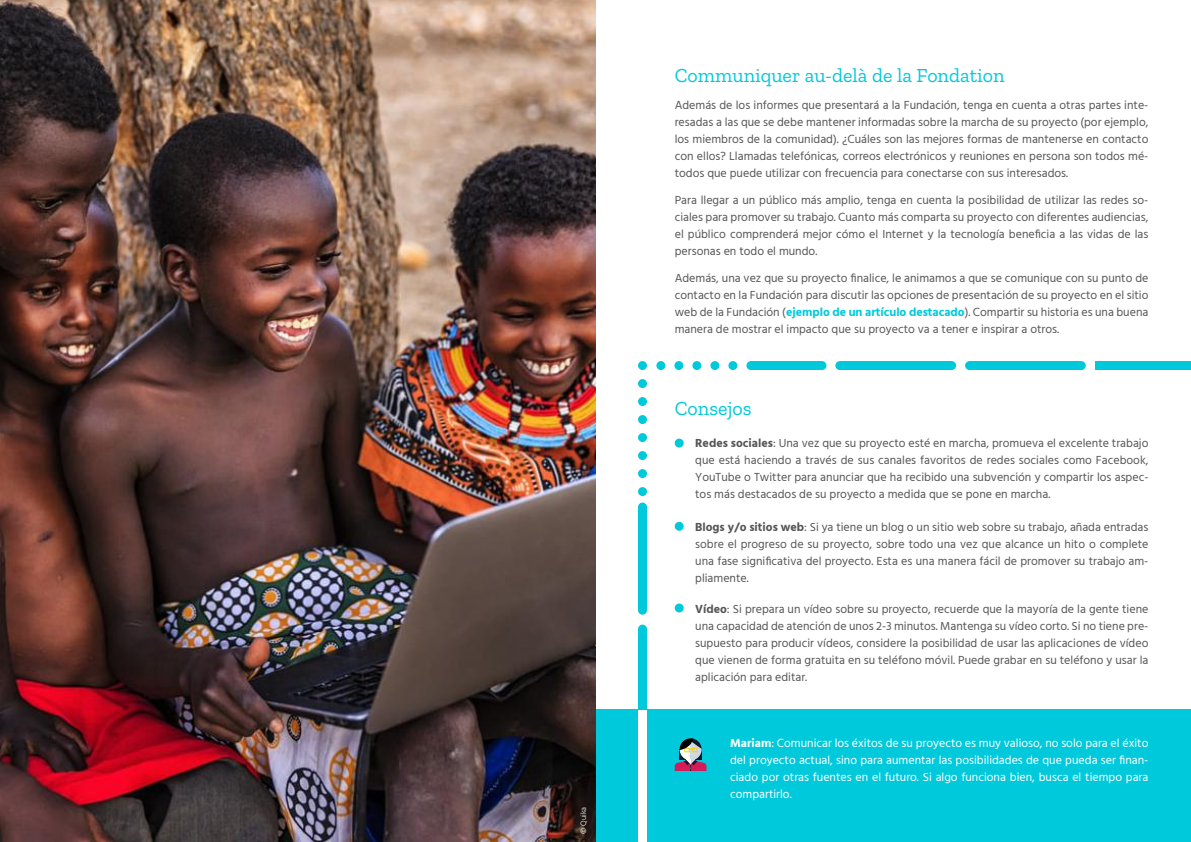
<style>
.page{position:relative;width:1191px;height:842px;background:#fff}
.page>*{position:absolute;margin:0;border:0;box-sizing:border-box;transform-origin:0 0}
.t1{font:20px "Zilla Slab";color:#00c9db}
.t2{font:12px/17px "Hind";color:#565656;text-align:justify}
.t3{font:12px/17px "Hind";color:#fff;text-align:justify}
.t4{font:300 8px "Hind";color:#fff}
.s1{font-weight:700;color:#00c9db}
.s2{font-weight:700}
</style>
<div class="page">
<div style="left:595px;top:710px;width:596px;height:132px;background:#00c9db"></div>
<svg style="left:674px;top:738px;width:32px;height:33px"></svg>
<div style="left:638px;top:606px;width:9px;height:9px;background:#00c9db;border-radius:50%"></div>
<div style="left:1095px;top:361px;width:96px;height:9px;background:#00c9db"></div>
<div style="left:656px;top:361px;width:9px;height:9px;background:#00c9db;border-radius:50%"></div>
<div style="left:674px;top:361px;width:9px;height:9px;background:#00c9db;border-radius:50%"></div>
<div style="left:692px;top:361px;width:9px;height:9px;background:#00c9db;border-radius:50%"></div>
<div style="left:710px;top:361px;width:9px;height:9px;background:#00c9db;border-radius:50%"></div>
<div style="left:728px;top:361px;width:9px;height:9px;background:#00c9db;border-radius:50%"></div>
<div style="left:746px;top:361px;width:9px;height:9px;background:#00c9db;border-radius:50%"></div>
<div style="left:751px;top:361px;width:71px;height:9px;background:#00c9db"></div>
<div style="left:817px;top:361px;width:9px;height:9px;background:#00c9db;border-radius:50%"></div>
<div style="left:969px;top:361px;width:112px;height:9px;background:#00c9db"></div>
<div style="left:840px;top:361px;width:111px;height:9px;background:#00c9db"></div>
<div style="left:1076px;top:361px;width:9px;height:9px;background:#00c9db;border-radius:50%"></div>
<div style="left:965px;top:361px;width:9px;height:9px;background:#00c9db;border-radius:50%"></div>
<div style="left:947px;top:361px;width:9px;height:9px;background:#00c9db;border-radius:50%"></div>
<div style="left:835px;top:361px;width:9px;height:9px;background:#00c9db;border-radius:50%"></div>
<div style="left:638px;top:507px;width:9px;height:103px;background:#00c9db"></div>
<div style="left:638px;top:503px;width:9px;height:8px;background:#00c9db;border-radius:50%"></div>
<div style="left:638px;top:361px;width:9px;height:9px;background:#00c9db;border-radius:50%"></div>
<div style="left:638px;top:379px;width:9px;height:9px;background:#00c9db;border-radius:50%"></div>
<div style="left:638px;top:397px;width:9px;height:9px;background:#00c9db;border-radius:50%"></div>
<div style="left:638px;top:415px;width:9px;height:9px;background:#00c9db;border-radius:50%"></div>
<div style="left:638px;top:433px;width:9px;height:9px;background:#00c9db;border-radius:50%"></div>
<div style="left:638px;top:451px;width:9px;height:9px;background:#00c9db;border-radius:50%"></div>
<div style="left:638px;top:469px;width:9px;height:9px;background:#00c9db;border-radius:50%"></div>
<div style="left:638px;top:487px;width:9px;height:9px;background:#00c9db;border-radius:50%"></div>
<div style="left:638px;top:629px;width:9px;height:213px;background:#fff"></div>
<div style="left:638px;top:625px;width:9px;height:8px;background:#00c9db;border-radius:50%"></div>
<img style="left:0;top:0;width:595px;height:842px">
<div style="left:674px;top:439px;width:9px;height:9px;background:#00c9db;border-radius:50%"></div>
<div style="left:674px;top:522px;width:9px;height:9px;background:#00c9db;border-radius:50%"></div>
<div style="left:674px;top:603px;width:9px;height:9px;background:#00c9db;border-radius:50%"></div>
<div style="left:638px;top:629px;width:9px;height:81px;background:#00c9db"></div>
<p class="t4" style="left:578px;top:834px;width:29px;rotate:-90deg">© Quika</p>
<h1 class="t1" style="left:674px;top:64px;width:331px">Communiquer au-delà de la Fondation</h1>
<p class="t2" style="left:674px;top:97px;width:475px">Además de los informes que presentará a la Fundación, tenga en cuenta a otras partes inte&shy;resadas a las que se debe mantener informadas sobre la marcha de su proyecto (por ejemplo, los miembros de la comunidad). ¿Cuáles son las mejores formas de mantenerse en contacto con ellos? Llamadas telefónicas, correos electrónicos y reuniones en persona son todos mé&shy;todos que puede utilizar con frecuencia para conectarse con sus interesados.</p>
<p class="t2" style="left:674px;top:192px;width:475px">Para llegar a un público más amplio, tenga en cuenta la posibilidad de utilizar las redes so&shy;ciales para promover su trabajo. Cuanto más comparta su proyecto con diferentes audiencias, el público comprenderá mejor cómo el Internet y la tecnología beneficia a las vidas de las personas en todo el mundo.</p>
<p class="t2" style="left:674px;top:270px;width:475px">Además, una vez que su proyecto finalice, le animamos a que se comunique con su punto de contacto en la Fundación para discutir las opciones de presentación de su proyecto en el sitio web de la Fundación (<span class="s1">ejemplo de un artículo destacado</span>). Compartir su historia es una buena manera de mostrar el impacto que su proyecto va a tener e inspirar a otros.</p>
<h1 class="t1" style="left:674px;top:397px;width:78px">Consejos</h1>
<p class="t2" style="left:695px;top:436px;width:455px"><span class="s2">Redes sociales</span>: Una vez que su proyecto esté en marcha, promueva el excelente trabajo que está haciendo a través de sus canales favoritos de redes sociales como Facebook, YouTube o Twitter para anunciar que ha recibido una subvención y compartir los aspec&shy;tos más destacados de su proyecto a medida que se pone en marcha.</p>
<p class="t2" style="left:695px;top:519px;width:455px"><span class="s2">Blogs y/o sitios web</span>: Si ya tiene un blog o un sitio web sobre su trabajo, añada entradas sobre el progreso de su proyecto, sobre todo una vez que alcance un hito o complete una fase significativa del proyecto. Esta es una manera fácil de promover su trabajo am&shy;pliamente.</p>
<p class="t2" style="left:695px;top:601px;width:455px"><span class="s2">Vídeo</span>: Si prepara un vídeo sobre su proyecto, recuerde que la mayoría de la gente tiene una capacidad de atención de unos 2-3 minutos. Mantenga su vídeo corto. Si no tiene pre&shy;supuesto para producir vídeos, considere la posibilidad de usar las aplicaciones de vídeo que vienen de forma gratuita en su teléfono móvil. Puede grabar en su teléfono y usar la aplicación para editar.</p>
<p class="t3" style="left:730px;top:735px;width:420px"><span class="s2">Mariam</span>: Comunicar los éxitos de su proyecto es muy valioso, no solo para el éxito del proyecto actual, sino para aumentar las posibilidades de que pueda ser finan&shy;ciado por otras fuentes en el futuro. Si algo funciona bien, busca el tiempo para compartirlo.</p>
</div>
